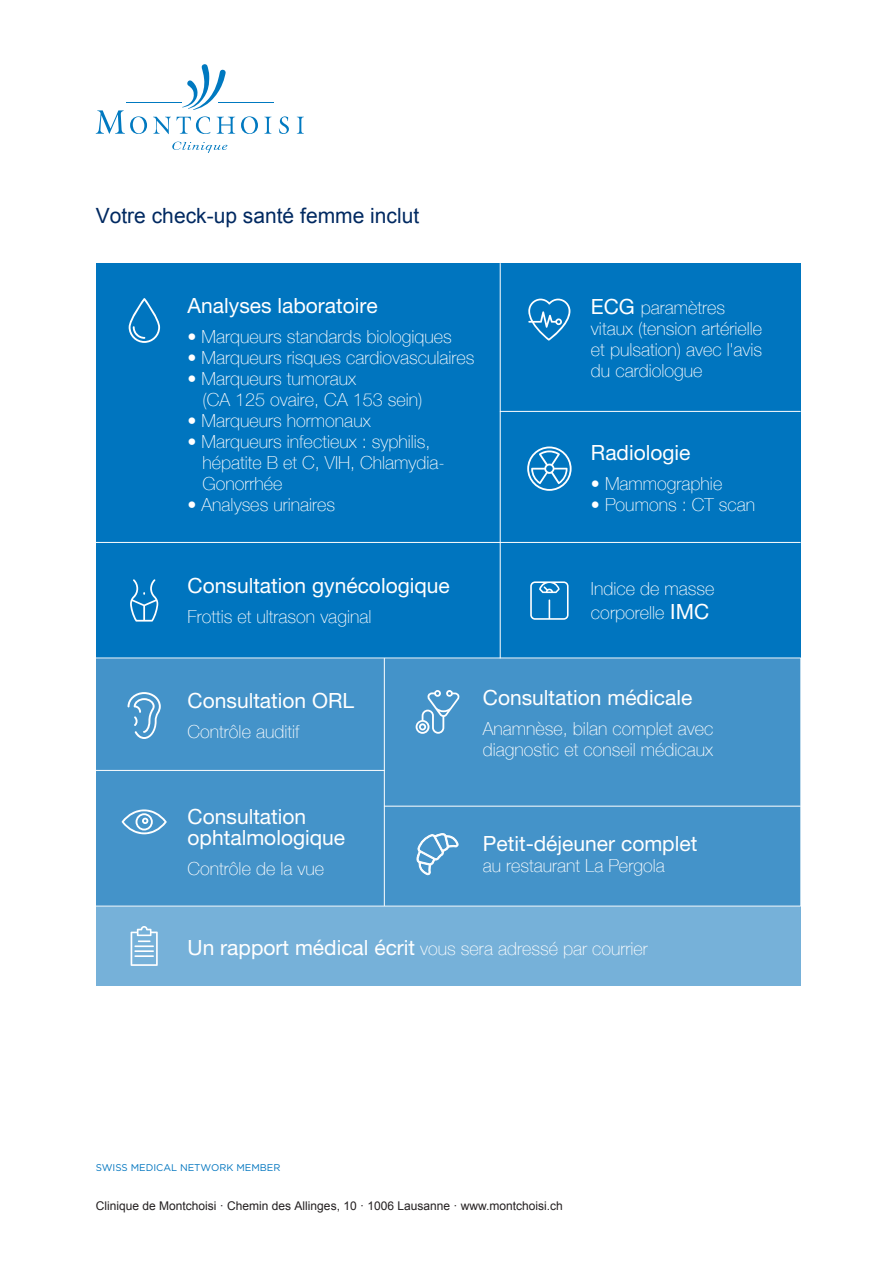
<style>
.page{position:relative;width:894px;height:1263px;background:#fff}
.page>*{position:absolute;margin:0;border:0;box-sizing:border-box;transform-origin:0 0}
.t1{font:21px/21px "Helvetica Neue";color:#fff}
.t2{font:21px "Arial";color:#002961}
.t3{font:100 18px/21px "Helvetica Neue";color:#fff}
.t4{font:12px "Arial";color:#231f20}
.t5{font:9.75px "Gotham";color:#0075bf}
.s1{font-weight:400;font-size:21px}
</style>
<div class="page">
<div style="left:96px;top:263px;width:704px;height:395px;background:#0075bf"></div>
<div style="left:96px;top:906px;width:704px;height:80px;background:#76b1d9"></div>
<svg style="left:153px;top:116px;width:57px;height:18px"></svg>
<svg style="left:216px;top:117px;width:19px;height:17px"></svg>
<svg style="left:264px;top:117px;width:7px;height:17px"></svg>
<svg style="left:279px;top:116px;width:10px;height:18px"></svg>
<svg style="left:297px;top:117px;width:7px;height:17px"></svg>
<svg style="left:96px;top:110px;width:51px;height:24px"></svg>
<svg style="left:241px;top:116px;width:17px;height:18px"></svg>
<hr style="left:218px;top:102px;width:55px;height:1px;background:#0079c0">
<hr style="left:126px;top:102px;width:55px;height:1px;background:#0079c0">
<svg style="left:172px;top:142px;width:55px;height:11px"></svg>
<svg style="left:182px;top:64px;width:43px;height:46px"></svg>
<div style="left:96px;top:657px;width:704px;height:249px;background:#4493c9"></div>
<hr style="left:96px;top:770px;width:288px;height:1px;background:#fff">
<hr style="left:384px;top:806px;width:416px;height:1px;background:#fff">
<hr style="left:384px;top:658px;width:1px;height:248px;background:#fff">
<svg style="left:415px;top:690px;width:44px;height:44px;background:#6aa9d4"></svg>
<svg style="left:530px;top:581px;width:38px;height:39px"></svg>
<svg style="left:528px;top:299px;width:42px;height:42px"></svg>
<svg style="left:121px;top:809px;width:46px;height:25px"></svg>
<svg style="left:527px;top:446px;width:44px;height:45px"></svg>
<svg style="left:127px;top:692px;width:34px;height:47px;background:#6aa9d3"></svg>
<svg style="left:414px;top:831px;width:44px;height:44px;background:#6aa9d3"></svg>
<hr style="left:499px;top:263px;width:1px;height:395px;background:#fff">
<hr style="left:96px;top:542px;width:704px;height:1px;background:#fff">
<hr style="left:500px;top:411px;width:300px;height:1px;background:#fff">
<svg style="left:129px;top:298px;width:31px;height:45px"></svg>
<svg style="left:130px;top:926px;width:28px;height:40px"></svg>
<hr style="left:134px;top:945px;width:20px;height:2px;background:#fff">
<hr style="left:134px;top:950px;width:20px;height:2px;background:#fff">
<hr style="left:134px;top:955px;width:20px;height:2px;background:#fff">
<svg style="left:130px;top:579px;width:28px;height:43px"></svg>
<p class="t2" style="left:96px;top:208px;width:325px">Votre check-up santé femme inclut</p>
<p class="t1" style="left:187px;top:297px;width:192px">Analyses laboratoire</p>
<p class="t3" style="left:187px;top:326px;width:265px">• Marqueurs standards biologiques</p>
<p class="t3" style="left:187px;top:347px;width:288px">• Marqueurs risques cardiovasculaires</p>
<p class="t3" style="left:202px;top:368px;width:221px;text-indent:-15px">• Marqueurs tumoraux<br>(CA 125 ovaire, CA 153 sein)</p>
<p class="t3" style="left:187px;top:410px;width:184px">• Marqueurs hormonaux</p>
<p class="t3" style="left:202px;top:431px;width:244px;text-indent:-15px">• Marqueurs infectieux : syphilis, hépatite B et C, VIH, Chlamydia-<br>Gonorrhée</p>
<p class="t3" style="left:187px;top:494px;width:149px">• Analyses urinaires</p>
<p class="t3" style="left:590px;top:296px;width:173px"><span class="s1">ECG</span> paramètres vitaux (tension artérielle et pulsation) avec l'avis du cardiologue</p>
<p class="t1" style="left:590px;top:443px;width:101px">Radiologie</p>
<p class="t3" style="left:590px;top:472px;width:133px">• Mammographie</p>
<p class="t3" style="left:590px;top:493px;width:165px">• Poumons : CT scan</p>
<p class="t1" style="left:187px;top:576px;width:264px">Consultation gynécologique</p>
<p class="t3" style="left:187px;top:606px;width:185px">Frottis et ultrason vaginal</p>
<p class="t1" style="left:187px;top:691px;width:168px">Consultation ORL</p>
<p class="t3" style="left:187px;top:720px;width:113px">Contrôle auditif</p>
<p class="t1" style="left:187px;top:808px;width:159px">Consultation ophtalmologique</p>
<p class="t3" style="left:187px;top:858px;width:138px">Contrôle de la vue</p>
<p class="t3" style="left:590px;top:576px;width:125px;line-height:24px">Indice de masse corporelle <span class="s1">IMC</span></p>
<p class="t1" style="left:482px;top:688px;width:211px">Consultation médicale</p>
<p class="t3" style="left:482px;top:718px;width:232px">Anamnèse, bilan complet avec diagnostic et conseil médicaux</p>
<p class="t1" style="left:482px;top:835px;width:216px">Petit-déjeuner complet</p>
<p class="t3" style="left:482px;top:855px;width:183px">au restaurant La Pergola</p>
<p class="t3" style="left:187px;top:937px;width:461px"><span class="s1">Un rapport médical écrit</span> vous sera adressé par courrier</p>
<p class="t5" style="left:96px;top:1163px;width:186px">SWISS MEDICAL NETWORK MEMBER</p>
<p class="t4" style="left:96px;top:1201px;width:468px">Clinique de Montchoisi · Chemin des Allinges, 10 · 1006 Lausanne · www.montchoisi.ch</p>
</div>
